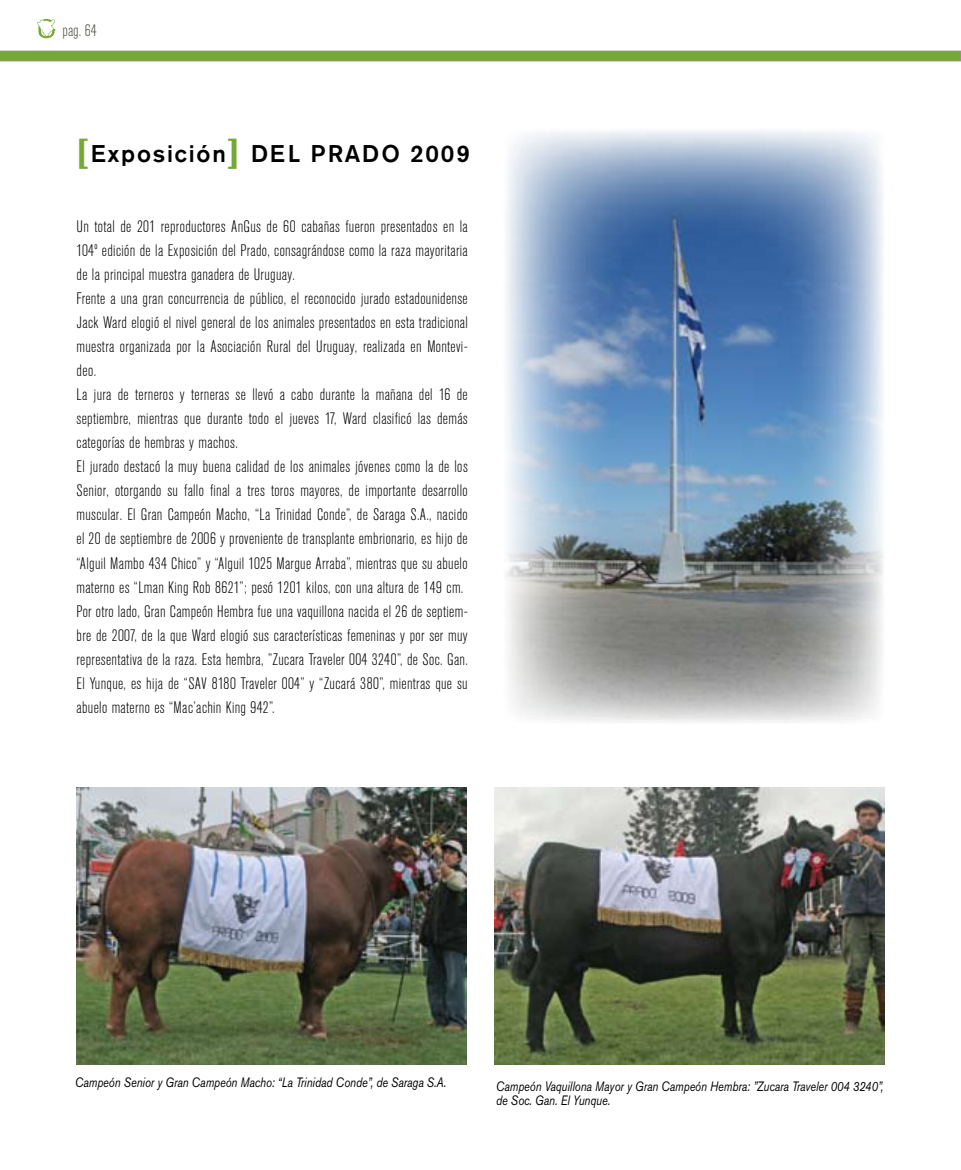
<style>
.page{position:relative;width:961px;height:1170px;background:#fff}
.page>*{position:absolute;margin:0;border:0;box-sizing:border-box;transform-origin:0 0}
.t1{font:500 24px "Akzidenz Grotesk BE";letter-spacing:.075em;color:#000}
.t2{font:300 condensed 16.5px/24px "Akzidenz Grotesk BE";letter-spacing:.02em;color:#000}
.t3{font:300 condensed 16.5px "Akzidenz Grotesk BE";color:#4c4b42}
.t4{font:italic 13.5px/13.5px "Akzidenz Grotesk BE";color:#000;scale:.8 1}
.s1{font-weight:800;font-stretch:condensed;font-size:33px;color:#75a835}
</style>
<div class="page">
<svg style="left:37px;top:19px;width:18px;height:19px"></svg>
<svg style="left:0;top:51px;width:961px;height:10px;background:#78a53e"></svg>
<img style="left:495px;top:787px;width:389px;height:277px">
<img style="left:77px;top:787px;width:389px;height:277px">
<img style="left:506px;top:130px;width:377px;height:593px">
<p class="t3" style="left:63px;top:21px;width:36px">pag. 64</p>
<h1 class="t1" style="left:77px;top:139px;width:395px"><span class="s1">[</span>Exposición<span class="s1">]</span> del prado 2009</h1>
<p class="t2" style="left:77px;top:215px;width:393px">Un total de 201 reproductores AnGus de 60 cabañas fueron presentados en la 104º edición de la Exposición del Prado, consagrándose como la raza mayoritaria de la principal muestra ganadera de Uruguay.<br>Frente a una gran concurrencia de público, el reconocido jurado estadounidense Jack Ward elogió el nivel general de los animales presentados en esta tradicional muestra organizada por la Asociación Rural del Uruguay, realizada en Montevi&shy;deo.<br>La jura de terneros y terneras se llevó a cabo durante la mañana del 16 de septiembre, mientras que durante todo el jueves 17, Ward clasificó las demás categorías de hembras y machos.<br>El jurado destacó la muy buena calidad de los animales jóvenes como la de los Senior, otorgando su fallo final a tres toros mayores, de importante desarrollo muscular. El Gran Campeón Macho, “La Trinidad Conde”, de Saraga S.A., nacido el 20 de septiembre de 2006 y proveniente de transplante embrionario, es hijo de “Alguil Mambo 434 Chico” y “Alguil 1025 Margue Arraba”, mientras que su abuelo materno es “Lman King Rob 8621”; pesó 1201 kilos, con una altura de 149 cm.<br>Por otro lado, Gran Campeón Hembra fue una vaquillona nacida el 26 de septiem&shy;bre de 2007, de la que Ward elogió sus características femeninas y por ser muy representativa de la raza. Esta hembra, ”Zucara Traveler 004 3240”, de Soc. Gan.<br>El Yunque, es hija de “SAV 8180 Traveler 004” y “Zucará 380”, mientras que su abuelo materno es “Mac’achin King 942”.</p>
<p class="t4" style="left:75px;top:1075px;width:465px">Campeón Senior y Gran Campeón Macho: “La Trinidad Conde”, de Saraga S.A.</p>
<p class="t4" style="left:496px;top:1079px;width:486px">Campeón Vaquillona Mayor y Gran Campeón Hembra: ”Zucara Traveler 004 3240”, de Soc. Gan. El Yunque.</p>
</div>
